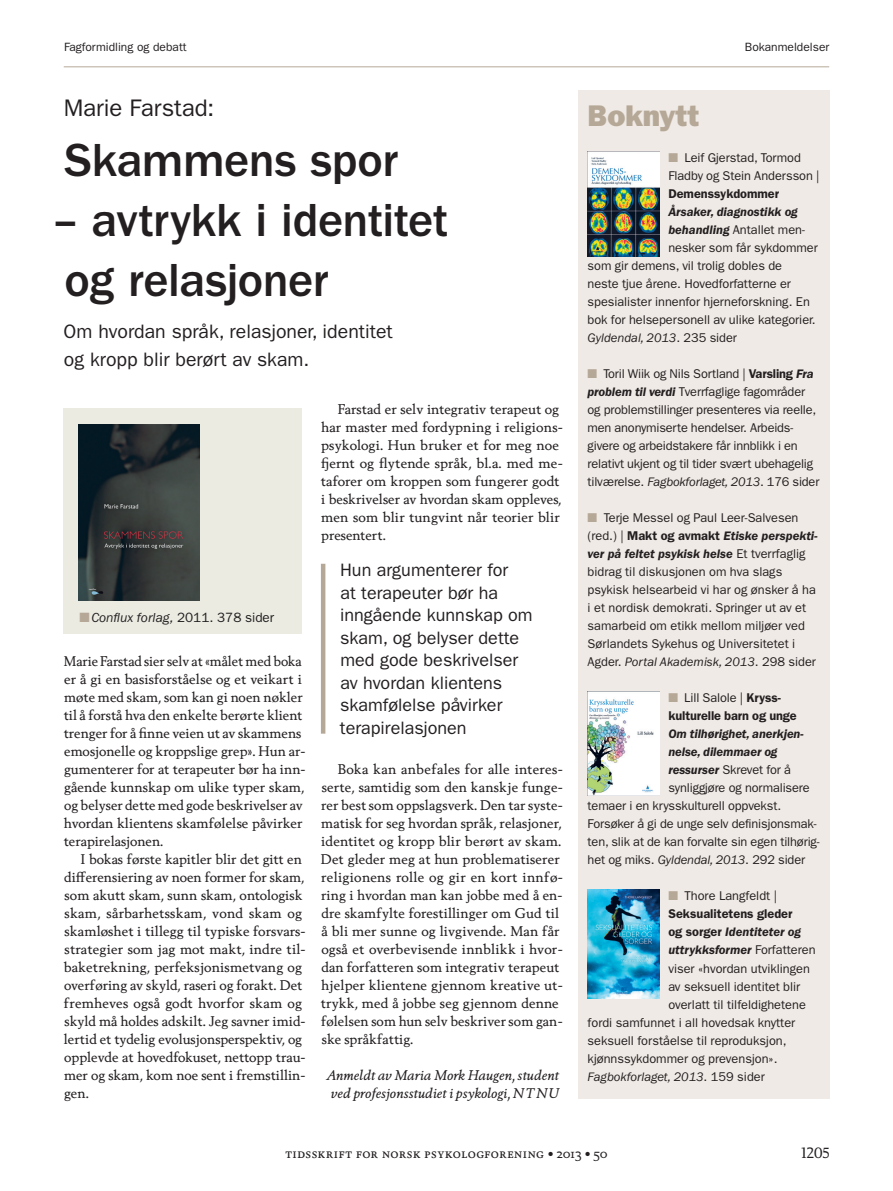
<style>
.page{position:relative;width:893px;height:1191px;background:#fff}
.page>*{position:absolute;margin:0;border:0;box-sizing:border-box;transform-origin:0 0}
.t1{font:500 48px/60px "ITC Franklin Gothic Std";letter-spacing:-.01em;color:#231f20}
.t2{font:30px "ITC Franklin Gothic Std Hvy";color:#b6a897}
.t3{font:24px "ITC Franklin Gothic Std";color:#231f20}
.t4{font:19.5px/28.5px "ITC Franklin Gothic Std";color:#231f20}
.t5{font:18px/22.5px "ITC Franklin Gothic Std";color:#231f20}
.t6{font:15px "Berling Nova Text Pro";color:#231f20}
.t7{font:13.5px/18px "Berling Nova Text Pro";letter-spacing:.005em;color:#231f20}
.t8{font:italic 13.5px/18px "Berling Nova Text Pro";color:#231f20;text-align:center}
.t9{font:13.5px "Berling Nova Text Pro";letter-spacing:.035em;color:#231f20}
.t10{font:italic 13.5px "ITC Franklin Gothic Std";color:#231f20}
.t11{font:12.75px/18px "ITC Franklin Gothic Std";letter-spacing:-.005em;color:#231f20}
.t12{font:italic 600 12.75px "ITC Franklin Gothic Std";letter-spacing:-.005em;color:#231f20}
.t13{font:600 12.75px/18px "ITC Franklin Gothic Std";letter-spacing:-.005em;color:#231f20}
.t14{font:italic 12.75px "ITC Franklin Gothic Std";color:#231f20}
.t15{font:12px "ITC Franklin Gothic Std";color:#231f20}
.s1{color:#b6a897}
.s2{font-style:normal}
.s3{font-weight:600;font-style:italic}
.s4{font-weight:600}
.s5{font-style:italic}
.s6{font-weight:400}
.s7{font-weight:400;font-style:normal}
.s8{font-size:9px}
</style>
<div class="page">
<hr style="left:64px;top:66px;width:765px;height:1px;background:#b6a897">
<div style="left:64px;top:408px;width:238px;height:225px;background:#ebebe2"></div>
<img style="left:78px;top:424px;width:121px;height:176px">
<hr style="left:321px;top:564px;width:4px;height:169px;background:#b6a897">
<div style="left:578px;top:90px;width:251px;height:1008px;background:#efeae5"></div>
<img style="left:588px;top:152px;width:72px;height:105px">
<img style="left:588px;top:692px;width:72px;height:103px">
<img style="left:588px;top:890px;width:72px;height:108px">
<p class="t15" style="left:64px;top:40px;width:124px">Fagformidling og debatt</p>
<p class="t15" style="left:745px;top:40px;width:86px">Bokanmeldelser</p>
<h3 class="t3" style="left:64px;top:94px;width:152px">Marie Farstad:</h3>
<h1 class="t1" style="left:65px;top:131px;width:335px">Skammens spor</h1>
<h1 class="t1" style="left:54px;top:191px;width:396px">– avtrykk i identitet og relasjoner</h1>
<h3 class="t4" style="left:64px;top:317px;width:331px">Om hvordan språk, relasjoner, identitet og kropp blir berørt av skam.</h3>
<p class="t10" style="left:80px;top:610px;width:196px"><span class="s1">■</span>Conflux forlag, <span class="s2">2011. 378 sider</span></p>
<p class="t7" style="left:64px;top:652px;width:243px">Marie Farstad sier selv at «målet med boka er å gi en basisforståelse og et veikart i møte med skam, som kan gi noen nøkler til å forstå hva den enkelte berørte klient trenger for å finne veien ut av skammens emosjonelle og kroppslige grep». Hun ar&shy;gumenterer for at terapeuter bør ha inn&shy;gående kunnskap om ulike typer skam, og belyser dette med gode beskrivelser av hvordan klientens skamfølelse påvirker terapirelasjonen.</p>
<p class="t7" style="left:64px;top:850px;width:243px;text-indent:17px">I bokas første kapitler blir det gitt en differensiering av noen former for skam, som akutt skam, sunn skam, ontologisk skam, sårbarhetsskam, vond skam og skamløshet i tillegg til typiske forsvars&shy;strategier som jag mot makt, indre til&shy;baketrekning, perfeksjonismetvang og overføring av skyld, raseri og forakt. Det fremheves også godt hvorfor skam og skyld må holdes adskilt. Jeg savner imid&shy;lertid et tydelig evolusjonsperspektiv, og opplevde at hovedfokuset, nettopp trau&shy;mer og skam, kom noe sent i fremstillin&shy;gen.</p>
<p class="t7" style="left:321px;top:400px;width:243px;text-indent:17px">Farstad er selv integrativ terapeut og har master med fordypning i religions&shy;psykologi. Hun bruker et for meg noe fjernt og flytende språk, bl.a. med me&shy;taforer om kroppen som fungerer godt i beskrivelser av hvordan skam oppleves, men som blir tungvint når teorier blir presentert.</p>
<h3 class="t5" style="left:340px;top:559px;width:194px">Hun argumenterer for<br>at terapeuter bør ha inngående kunnskap om skam, og belyser dette med gode beskrivelser av hvordan klientens skamfølelse påvirker terapirelasjonen</h3>
<p class="t7" style="left:321px;top:760px;width:243px;text-indent:17px">Boka kan anbefales for alle interes&shy;serte, samtidig som den kanskje funge&shy;rer best som oppslagsverk. Den tar syste&shy;matisk for seg hvordan språk, relasjoner, identitet og kropp blir berørt av skam.<br>Det gleder meg at hun problematiserer religionens rolle og gir en kort innfø&shy;ring i hvordan man kan jobbe med å en&shy;dre skamfylte forestillinger om Gud til å bli mer sunne og livgivende. Man får også et overbevisende innblikk i hvor&shy;dan forfatteren som integrativ terapeut hjelper klientene gjennom kreative ut&shy;trykk, med å jobbe seg gjennom denne følelsen som hun selv beskriver som gan&shy;ske språkfattig.</p>
<p class="t8" style="left:326px;top:1066px;width:235px">Anmeldt av Maria Mork Haugen, student ved profesjonsstudiet i psykologi, NTNU</p>
<h2 class="t2" style="left:588px;top:98px;width:114px">Boknytt</h2>
<p class="t11" style="left:668px;top:149px;width:153px"><span class="s1">■</span> Leif Gjerstad, Tormod<br>Fladby og Stein Andersson |</p>
<p class="t13" style="left:668px;top:185px;width:112px">Demenssykdommer</p>
<p class="t12" style="left:668px;top:205px;width:131px">Årsaker, diagnostikk og</p>
<p class="t11" style="left:668px;top:221px;width:138px"><span class="s3">behandling</span> Antallet men-</p>
<p class="t11" style="left:668px;top:239px;width:151px">nesker som får sykdommer</p>
<p class="t11" style="left:588px;top:257px;width:196px">som gir demens, vil trolig dobles de</p>
<p class="t11" style="left:588px;top:275px;width:205px">neste tjue årene. Hovedforfatterne er</p>
<p class="t11" style="left:588px;top:293px;width:224px">spesialister innenfor hjerneforskning. En</p>
<p class="t11" style="left:588px;top:311px;width:230px">bok for helsepersonell av ulike kategorier.</p>
<p class="t14" style="left:588px;top:331px;width:151px">Gyldendal, 2013<span class="s2">. 235 sider</span></p>
<p class="t11" style="left:588px;top:365px;width:233px"><span class="s1">■</span> Toril Wiik og Nils Sortland | <span class="s4">Varsling</span> <span class="s3">Fra problem til verdi</span> Tverrfaglige fagområder og problemstillinger presenteres via reelle, men anonymiserte hendelser. Arbeids&shy;givere og arbeidstakere får innblikk i en relativt ukjent og til tider svært ubehagelig tilværelse. <span class="s5">Fagbokforlaget, 2013</span>. 176 sider</p>
<p class="t11" style="left:588px;top:509px;width:231px"><span class="s1">■</span> Terje Messel og Paul Leer-Salvesen (red.) | <span class="s4">Makt og avmakt</span> <span class="s3">Etiske perspekti&shy;ver på feltet psykisk helse</span> Et tverrfaglig bidrag til diskusjonen om hva slags psykisk helsearbeid vi har og ønsker å ha i et nordisk demokrati. Springer ut av et samarbeid om etikk mellom miljøer ved Sørlandets Sykehus og Universitetet i Agder. <span class="s5">Portal Akademisk, 2013</span>. 298 sider</p>
<p class="t13" style="left:668px;top:689px;width:130px"><span class="s1">■</span> <span class="s6">Lill Salole |</span> Kryss&shy;kulturelle barn og unge</p>
<p class="t12" style="left:668px;top:727px;width:137px">Om tilhørighet, anerkjen-</p>
<p class="t12" style="left:668px;top:745px;width:111px">nelse, dilemmaer og</p>
<p class="t11" style="left:668px;top:761px;width:124px"><span class="s3">ressurser</span> Skrevet for å</p>
<p class="t11" style="left:668px;top:779px;width:143px">synliggjøre og normalisere</p>
<p class="t11" style="left:588px;top:797px;width:195px">temaer i en krysskulturell oppvekst.</p>
<p class="t11" style="left:588px;top:815px;width:230px">Forsøker å gi de unge selv definisjonsmak-</p>
<p class="t11" style="left:588px;top:833px;width:234px">ten, slik at de kan forvalte sin egen tilhørig-</p>
<p class="t11" style="left:588px;top:851px;width:219px">het og miks. <span class="s5">Gyldendal, 2013</span>. 292 sider</p>
<p class="t11" style="left:668px;top:887px;width:110px"><span class="s1">■</span> Thore Langfeldt |</p>
<p class="t13" style="left:668px;top:905px;width:126px">Seksualitetens gleder</p>
<p class="t12" style="left:668px;top:925px;width:134px"><span class="s2">og sorger</span> Identiteter og</p>
<p class="t12" style="left:668px;top:943px;width:149px">uttrykksformer <span class="s7">Forfatteren</span></p>
<p class="t11" style="left:668px;top:959px;width:143px">viser «hvordan utviklingen</p>
<p class="t11" style="left:668px;top:977px;width:133px">av seksuell identitet blir</p>
<p class="t11" style="left:668px;top:995px;width:139px">overlatt til tilfeldighetene</p>
<p class="t11" style="left:588px;top:1013px;width:209px">fordi samfunnet i all hovedsak knytter</p>
<p class="t11" style="left:588px;top:1031px;width:200px">seksuell forståelse til reproduksjon,</p>
<p class="t11" style="left:588px;top:1049px;width:191px">kjønnssykdommer og prevensjon».</p>
<p class="t14" style="left:588px;top:1069px;width:179px">Fagbokforlaget, 2013<span class="s2">. 159 sider</span></p>
<p class="t9" style="left:285px;top:1144px;width:323px">tidsskrift for norsk psykologforening <span class="s8">•</span> 2013 <span class="s8">•</span> 50</p>
<p class="t6" style="left:801px;top:1142px;width:30px">1205</p>
</div>
